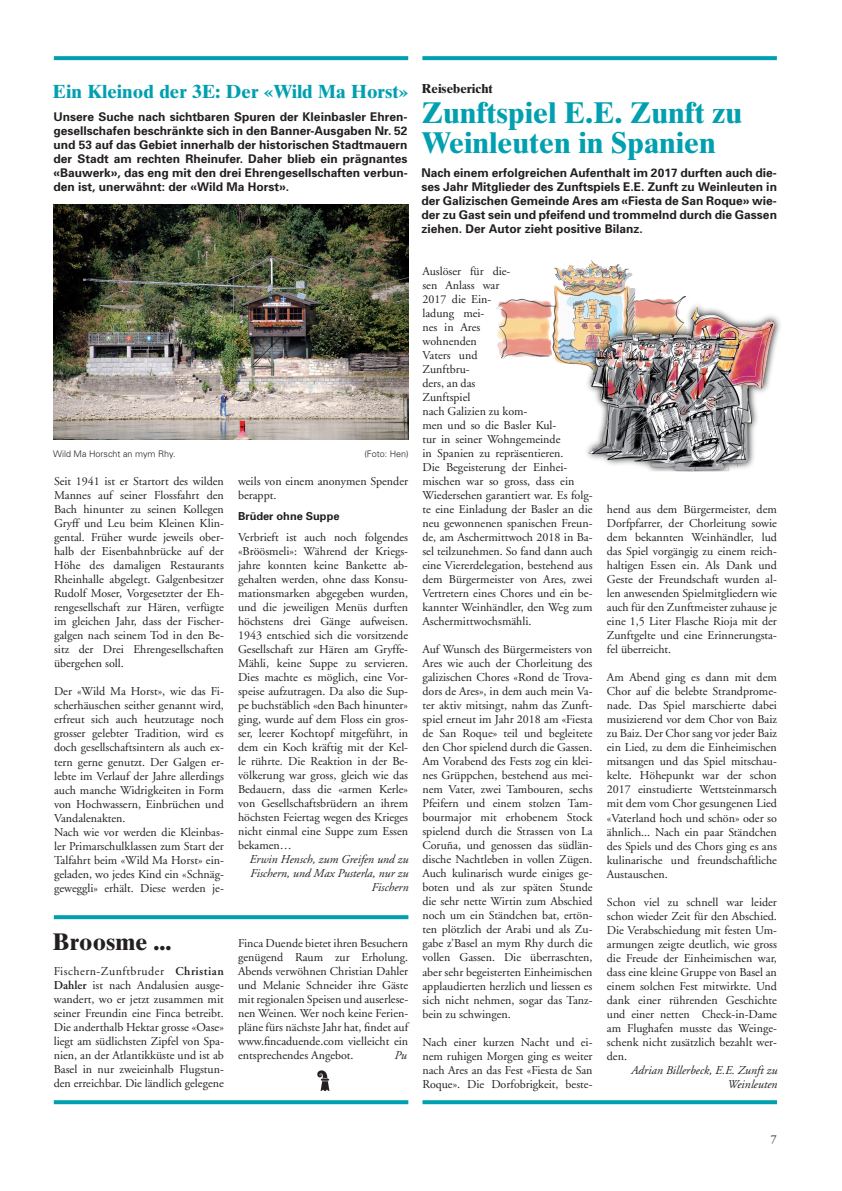
<style>
.page{position:relative;width:842px;height:1191px;background:#fff}
.page>*{position:absolute;margin:0;border:0;box-sizing:border-box;transform-origin:0 0}
.t1{font:700 30px/30px "Times Ten";color:#00a0b0}
.t2{font:700 24px "Times Ten";color:#231f20}
.t3{font:700 19px "Times Ten";color:#00a0b0}
.t4{font:700 13px "Times Ten";color:#231f20}
.t5{font:12px/14px "Adobe Garamond";color:#231f20;text-align:justify}
.t6{font:700 12px/14px "Univers";color:#231f20;text-align:justify}
.t7{font:italic 12px/14px "Adobe Garamond";color:#231f20;text-align:right}
.t8{font:700 11px "Univers";color:#231f20}
.t9{font:300 9px "Univers";color:#231f20}
.s1{font-weight:600}
</style>
<div class="page">
<img style="left:54px;top:205px;width:354px;height:234px">
<svg style="left:422px;top:56px;width:355px;height:4px"></svg>
<svg style="left:422px;top:1100px;width:355px;height:4px"></svg>
<svg style="left:54px;top:56px;width:354px;height:4px"></svg>
<svg style="left:54px;top:1100px;width:354px;height:4px"></svg>
<svg style="left:54px;top:915px;width:354px;height:4px"></svg>
<img style="left:317px;top:1071px;width:12px;height:20px">
<img style="left:496px;top:260px;width:284px;height:212px">
<h3 class="t3" style="left:52px;top:80px;width:357px">Ein Kleinod der 3E: Der «Wild Ma Horst»</h3>
<p class="t6" style="left:54px;top:109px;width:356px">Unsere Suche nach sichtbaren Spuren der Kleinbasler Ehren&shy;gesellschafen beschränkte sich in den Banner-Ausgaben Nr. 52 und 53 auf das Gebiet innerhalb der historischen Stadtmauern der Stadt am rechten Rheinufer. Daher blieb ein prägnantes «Bauwerk», das eng mit den drei Ehrengesellschaften verbun&shy;den ist, unerwähnt: der «Wild Ma Horst».</p>
<p class="t4" style="left:421px;top:81px;width:73px">Reisebericht</p>
<h1 class="t1" style="left:421px;top:97px;width:322px">Zunftspiel E.E. Zunft zu<br>Weinleuten in Spanien</h1>
<p class="t6" style="left:421px;top:165px;width:357px">Nach einem erfolgreichen Aufenthalt im 2017 durften auch die&shy;ses Jahr Mitglieder des Zunftspiels E.E. Zunft zu Weinleuten in der Galizischen Gemeinde Ares am «Fiesta de San Roque» wie&shy;der zu Gast sein und pfeifend und trommelnd durch die Gassen ziehen. Der Autor zieht positive Bilanz.</p>
<p class="t9" style="left:53px;top:448px;width:124px">Wild Ma Horscht an mym Rhy.</p>
<p class="t9" style="left:364px;top:448px;width:46px">(Foto: Hen)</p>
<p class="t5" style="left:54px;top:475px;width:171px">Seit 1941 ist er Startort des wilden Mannes auf seiner Flossfahrt den Bach hinunter zu seinen Kollegen Gryff und Leu beim Kleinen Klin&shy;gental. Früher wurde jeweils ober&shy;halb der Eisenbahnbrücke auf der Höhe des damaligen Restaurants Rheinhalle abgelegt. Galgenbesitzer Rudolf Moser, Vorgesetzter der Eh&shy;rengesellschaft zur Hären, verfügte im gleichen Jahr, dass der Fischer&shy;galgen nach seinem Tod in den Be&shy;sitz der Drei Ehrengesellschaften übergehen soll.</p>
<p class="t5" style="left:54px;top:685px;width:171px;text-align:left">Der «Wild Ma Horst», wie das Fi&shy;scherhäuschen seither genannt wird, erfreut sich auch heutzutage noch grosser gelebter Tradition, wird es doch gesellschaftsintern als auch ex&shy;tern gerne genutzt. Der Galgen er&shy;lebte im Verlauf der Jahre allerdings auch manche Widrigkeiten in Form von Hochwassern, Einbrüchen und Vandalenakten.<br>Nach wie vor werden die Kleinbas&shy;ler Primarschulklassen zum Start der Talfahrt beim «Wild Ma Horst» ein&shy;geladen, wo jedes Kind ein «Schnäg&shy;geweggli» erhält. Diese werden je-</p>
<p class="t5" style="left:238px;top:475px;width:172px">weils von einem anonymen Spender berappt.</p>
<p class="t8" style="left:238px;top:509px;width:103px">Brüder ohne Suppe</p>
<p class="t5" style="left:238px;top:531px;width:172px">Verbrieft ist auch noch folgendes «Bröösmeli»: Während der Kriegs&shy;jahre konnten keine Bankette ab&shy;gehalten werden, ohne dass Konsu&shy;mationsmarken abgegeben wurden, und die jeweiligen Menüs durften höchstens drei Gänge aufweisen.<br>1943 entschied sich die vorsitzende Gesellschaft zur Hären am Gryffe-Mähli, keine Suppe zu servieren.<br>Dies machte es möglich, eine Vor&shy;speise aufzutragen. Da also die Sup&shy;pe buchstäblich «den Bach hinunter» ging, wurde auf dem Floss ein gros&shy;ser, leerer Kochtopf mitgeführt, in dem ein Koch kräftig mit der Kel&shy;le rührte. Die Reaktion in der Be&shy;völkerung war gross, gleich wie das Bedauern, dass die «armen Kerle» von Gesellschaftsbrüdern an ihrem höchsten Feiertag wegen des Krieges nicht einmal eine Suppe zum Essen bekamen…</p>
<p class="t7" style="left:249px;top:853px;width:160px">Erwin Hensch, zum Greifen und zu<br>Fischern, und Max Pusterla, nur zu<br>Fischern</p>
<h2 class="t2" style="left:53px;top:927px;width:120px">Broosme ...</h2>
<p class="t5" style="left:238px;top:936px;width:172px">Finca Duende bietet ihren Besuchern genügend Raum zur Erholung.<br>Abends verwöhnen Christian Dahler und Melanie Schneider ihre Gäste mit regionalen Speisen und auserlese&shy;nen Weinen. Wer noch keine Ferien&shy;pläne fürs nächste Jahr hat, findet auf www.fincaduende.com vielleicht ein entsprechendes Angebot.</p>
<p class="t5" style="left:54px;top:964px;width:172px">Fischern-Zunftbruder <span class="s1">Christian Dahler</span> ist nach Andalusien ausge&shy;wandert, wo er jetzt zusammen mit seiner Freundin eine Finca betreibt.<br>Die anderthalb Hektar grosse «Oase» liegt am südlichsten Zipfel von Spa&shy;nien, an der Atlantikküste und ist ab Basel in nur zweieinhalb Flugstun&shy;den erreichbar. Die ländlich gelegene</p>
<p class="t7" style="left:394px;top:1049px;width:14px">Pu</p>
<p class="t5" style="left:422px;top:264px;width:172px;text-align:left">Auslöser für die-<br>sen Anlass war<br>2017 die Ein-<br>ladung mei-<br>nes in Ares<br>wohnenden<br>Vaters und<br>Zunftbru-<br>ders, an das<br>Zunftspiel<br>nach Galizien zu kom-<br>men und so die Basler Kul-<br>tur in seiner Wohngemeinde<br>in Spanien zu repräsentieren.<br>Die Begeisterung der Einhei&shy;mischen war so gross, dass ein<br>Wiedersehen garantiert war. Es folg&shy;te eine Einladung der Basler an die neu gewonnenen spanischen Freun&shy;de, am Aschermittwoch 2018 in Ba&shy;sel teilzunehmen. So fand dann auch eine Viererdelegation, bestehend aus dem Bürgermeister von Ares, zwei<br>Vertretern eines Chores und ein be&shy;kannter Weinhändler, den Weg zum<br>Aschermittwochsmähli.</p>
<p class="t5" style="left:422px;top:643px;width:172px">Auf Wunsch des Bürgermeisters von Ares wie auch der Chorleitung des galizischen Chores «Rond de Trova&shy;dors de Ares», in dem auch mein Va&shy;ter aktiv mitsingt, nahm das Zunft&shy;spiel erneut im Jahr 2018 am «Fiesta de San Roque» teil und begleitete den Chor spielend durch die Gassen.<br>Am Vorabend des Fests zog ein klei&shy;nes Grüppchen, bestehend aus mei&shy;nem Vater, zwei Tambouren, sechs Pfeifern und einem stolzen Tam&shy;bourmajor mit erhobenem Stock spielend durch die Strassen von La Coruña, und genossen das südlän&shy;dische Nachtleben in vollen Zügen.<br>Auch kulinarisch wurde einiges ge&shy;boten und als zur späten Stunde die sehr nette Wirtin zum Abschied noch um ein Ständchen bat, ertön&shy;ten plötzlich der Arabi und als Zu&shy;gabe z’Basel an mym Rhy durch die vollen Gassen. Die überraschten, aber sehr begeisterten Einheimischen applaudierten herzlich und liessen es sich nicht nehmen, sogar das Tanz&shy;bein zu schwingen.</p>
<p class="t5" style="left:422px;top:1035px;width:172px">Nach einer kurzen Nacht und ei&shy;nem ruhigen Morgen ging es weiter nach Ares an das Fest «Fiesta de San Roque». Die Dorfobrigkeit, beste-</p>
<p class="t5" style="left:607px;top:503px;width:172px">hend aus dem Bürgermeister, dem Dorfpfarrer, der Chorleitung sowie dem bekannten Weinhändler, lud das Spiel vorgängig zu einem reich&shy;haltigen Essen ein. Als Dank und Geste der Freundschaft wurden al&shy;len anwesenden Spielmitgliedern wie auch für den Zunftmeister zuhause je eine 1,5 Liter Flasche Rioja mit der Zunftgelte und eine Erinnerungsta&shy;fel überreicht.</p>
<p class="t5" style="left:607px;top:671px;width:172px">Am Abend ging es dann mit dem Chor auf die belebte Strandprome&shy;nade. Das Spiel marschierte dabei musizierend vor dem Chor von Baiz zu Baiz. Der Chor sang vor jeder Baiz ein Lied, zu dem die Einheimischen mitsangen und das Spiel mitschau&shy;kelte. Höhepunkt war der schon 2017 einstudierte Wettsteinmarsch mit dem vom Chor gesungenen Lied «Vaterland hoch und schön» oder so ähnlich... Nach ein paar Ständchen des Spiels und des Chors ging es ans kulinarische und freundschaftliche Austauschen.</p>
<p class="t5" style="left:607px;top:895px;width:172px">Schon viel zu schnell war leider schon wieder Zeit für den Abschied.<br>Die Verabschiedung mit festen Um&shy;armungen zeigte deutlich, wie gross die Freude der Einheimischen war, dass eine kleine Gruppe von Basel an einem solchen Fest mitwirkte. Und dank einer rührenden Geschichte und einer netten Check-in-Dame am Flughafen musste das Weinge&shy;schenk nicht zusätzlich bezahlt wer&shy;den.</p>
<p class="t7" style="left:631px;top:1063px;width:148px">Adrian Billerbeck, E.E. Zunft zu<br>Weinleuten</p>
<p class="t5" style="left:771px;top:1132px;width:7px">7</p>
</div>
